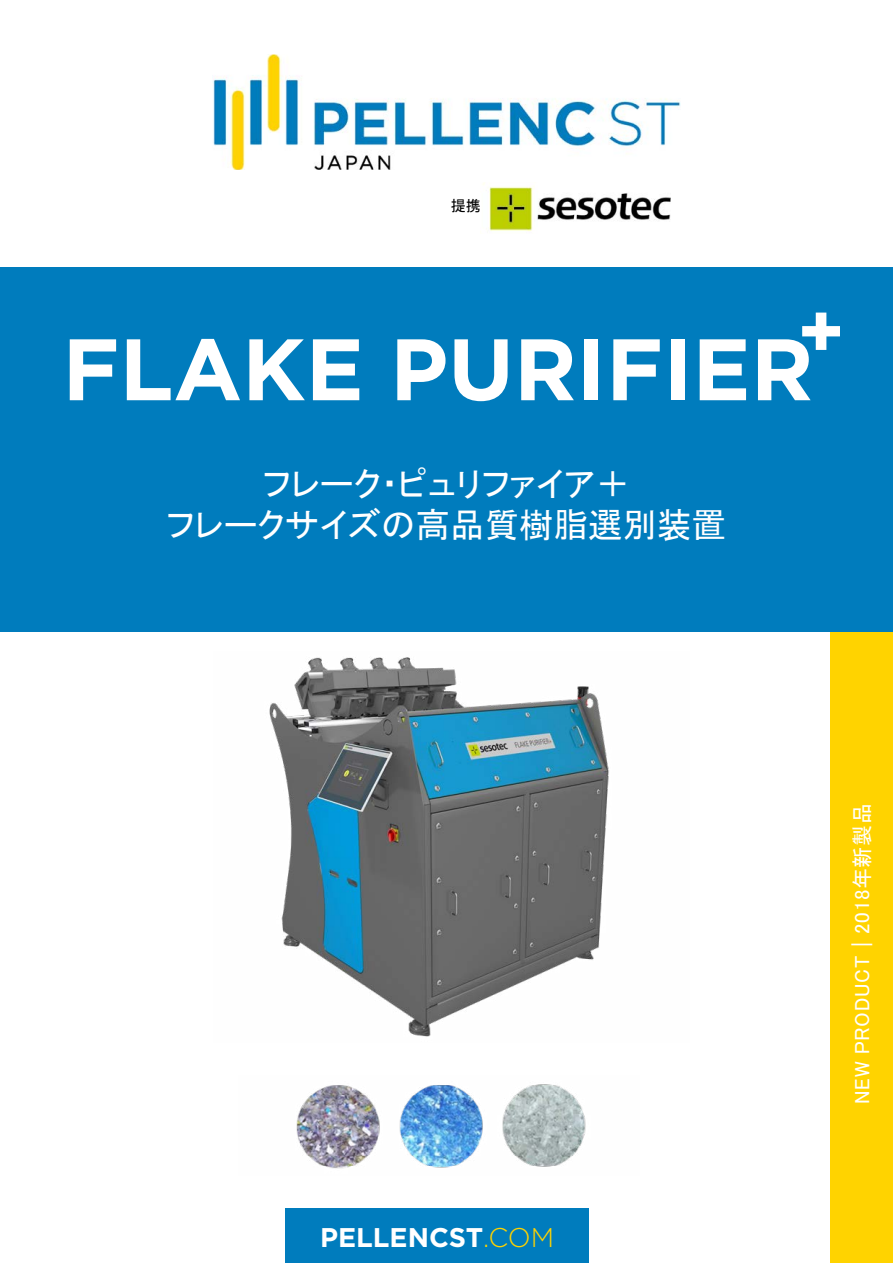
<style>
.page{position:relative;width:893px;height:1263px;background:#fff}
.page>*{position:absolute;margin:0;border:0;box-sizing:border-box;transform-origin:0 0}
.t1{font:700 87px "Gotham";color:#fff}
.t2{font:700 75px "Gotham";color:#fff}
.t3{font:34.5px/41.4px "MS P Gothic";color:#fff;text-align:center}
.t4{font:700 27px "Gotham";color:#fff}
.t5{font:21px "MS P Gothic";letter-spacing:.03em;color:#fff}
.t6{font:15px "MS P Gothic";color:#000}
.s1{font-weight:300;color:#ffd300}
</style>
<div class="page">
<div style="left:831px;top:631px;width:62px;height:632px;background:#ffd300"></div>
<div style="left:0;top:267px;width:893px;height:364px;background:#007cbd"></div>
<div style="left:285px;top:1209px;width:304px;height:54px;background:#007cbd"></div>
<img style="left:212px;top:54px;width:469px;height:116px">
<img style="left:269px;top:657px;width:340px;height:380px">
<img style="left:296px;top:1084px;width:290px;height:85px">
<img style="left:483px;top:183px;width:188px;height:48px">
<p class="t6" style="left:451px;top:198px;width:31px">提携</p>
<h2 class="t2" style="left:797px;top:281px;width:49px">+</h2>
<h1 class="t1" style="left:62px;top:312px;width:753px">FLAKE PURIFIER</h1>
<p class="t3" style="left:167px;top:463px;width:561px">フレーク・ピュリファイア＋<br>フレークサイズの高品質樹脂選別装置</p>
<p class="t4" style="left:320px;top:1219px;width:236px">PELLENCST<span class="s1">.COM</span></p>
<p class="t5" style="left:851px;top:1104px;width:302px;rotate:-90deg">NEW PRODUCT｜2018年新製品</p>
</div>
